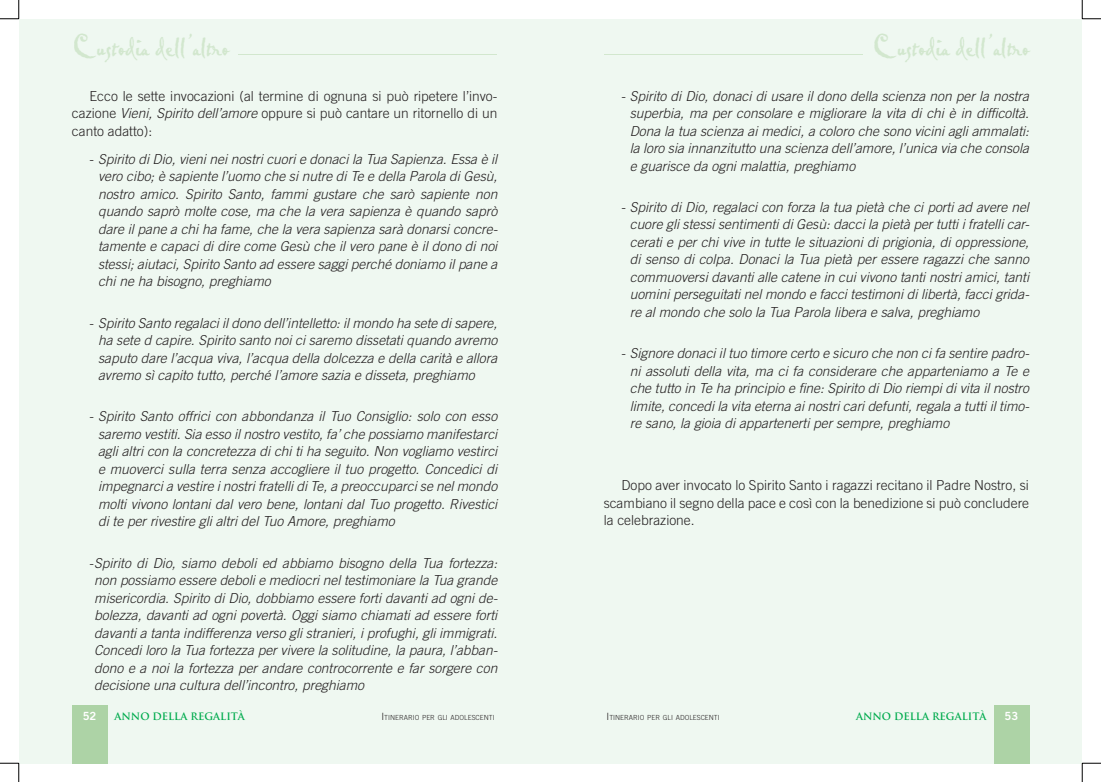
<style>
.page{position:relative;width:1101px;height:782px;background:#fff}
.page>*{position:absolute;margin:0;border:0;box-sizing:border-box;transform-origin:0 0}
.t1{font:31.25px "Pablo LET Plain 10";color:#d2e7ce}
.t2{font:italic 300 13.75px/17.5px "Trade Gothic";color:#231f20;text-align:justify}
.t3{font:300 13.75px/17.5px "Trade Gothic";color:#231f20;text-align:justify}
.t4{font:11.25px "Trade Gothic Bold Two";color:#fff}
.t5{font:700 10px "Trajan";color:#00ab4d}
.t6{font:300 7px "Trade Gothic";color:#231f20}
.s1{font-style:italic}
.s2{font-style:normal}
.s3{font-size:10px}
</style>
<div class="page">
<div style="left:19px;top:19px;width:531px;height:744px;background:#eff8f1"></div>
<div style="left:72px;top:705px;width:35px;height:58px;background:#add3a6"></div>
<hr style="left:238px;top:54px;width:259px;height:1px;background:#d2e7ce">
<div style="left:550px;top:19px;width:532px;height:744px;background:#eff8f1"></div>
<div style="left:993px;top:705px;width:36px;height:58px;background:#add3a6"></div>
<hr style="left:603px;top:54px;width:259px;height:1px;background:#d2e7ce">
<svg style="left:0;top:0;width:20px;height:20px"></svg>
<svg style="left:0;top:762px;width:20px;height:20px"></svg>
<svg style="left:1081px;top:0;width:19px;height:20px"></svg>
<svg style="left:1081px;top:762px;width:19px;height:20px"></svg>
<h1 class="t1" style="left:72px;top:26px;width:158px">Custodia dell’altro</h1>
<h1 class="t1" style="left:872px;top:26px;width:158px">Custodia dell’altro</h1>
<p class="t3" style="left:72px;top:87px;width:427px;text-indent:18px">Ecco le sette invocazioni (al termine di ognuna si può ripetere l’invo&shy;cazione <span class="s1">Vieni, Spirito dell’amore</span> oppure si può cantare un ritornello di un canto adatto):</p>
<p class="t2" style="left:98px;top:150px;width:401px;text-indent:-8px"><span class="s2">-</span> Spirito di Dio, vieni nei nostri cuori e donaci la Tua Sapienza. Essa è il vero cibo; è sapiente l’uomo che si nutre di Te e della Parola di Gesù, nostro amico. Spirito Santo, fammi gustare che sarò sapiente non quando saprò molte cose, ma che la vera sapienza è quando saprò dare il pane a chi ha fame, che la vera sapienza sarà donarsi concre&shy;tamente e capaci di dire come Gesù che il vero pane è il dono di noi stessi; aiutaci, Spirito Santo ad essere saggi perché doniamo il pane a chi ne ha bisogno, preghiamo</p>
<p class="t2" style="left:98px;top:314px;width:401px;text-indent:-8px"><span class="s2">-</span> Spirito Santo regalaci il dono dell’intelletto: il mondo ha sete di sapere, ha sete d capire. Spirito santo noi ci saremo dissetati quando avremo saputo dare l’acqua viva, l’acqua della dolcezza e della carità e allora avremo sì capito tutto, perché l’amore sazia e disseta, preghiamo</p>
<p class="t2" style="left:98px;top:407px;width:401px;text-indent:-8px"><span class="s2">-</span> Spirito Santo offrici con abbondanza il Tuo Consiglio: solo con esso saremo vestiti. Sia esso il nostro vestito, fa’ che possiamo manifestarci agli altri con la concretezza di chi ti ha seguito. Non vogliamo vestirci e muoverci sulla terra senza accogliere il tuo progetto. Concedici di impegnarci a vestire i nostri fratelli di Te, a preoccuparci se nel mondo molti vivono lontani dal vero bene, lontani dal Tuo progetto. Rivestici di te per rivestire gli altri del Tuo Amore, preghiamo</p>
<p class="t2" style="left:94px;top:554px;width:405px;text-indent:-5px"><span class="s2">-</span> Spirito di Dio, siamo deboli ed abbiamo bisogno della Tua fortezza: non possiamo essere deboli e mediocri nel testimoniare la Tua grande misericordia. Spirito di Dio, dobbiamo essere forti davanti ad ogni de&shy;bolezza, davanti ad ogni povertà. Oggi siamo chiamati ad essere forti davanti a tanta indifferenza verso gli stranieri, i profughi, gli immigrati.<br>Concedi loro la Tua fortezza per vivere la solitudine, la paura, l’abban&shy;dono e a noi la fortezza per andare controcorrente e far sorgere con decisione una cultura dell’incontro, preghiamo</p>
<p class="t2" style="left:630px;top:87px;width:401px;text-indent:-8px"><span class="s2">-</span> Spirito di Dio, donaci di usare il dono della scienza non per la nostra superbia, ma per consolare e migliorare la vita di chi è in difficoltà.<br>Dona la tua scienza ai medici, a coloro che sono vicini agli ammalati: la loro sia innanzitutto una scienza dell’amore, l’unica via che consola e guarisce da ogni malattia, preghiamo</p>
<p class="t2" style="left:630px;top:198px;width:401px;text-indent:-8px"><span class="s2">-</span> Spirito di Dio, regalaci con forza la tua pietà che ci porti ad avere nel cuore gli stessi sentimenti di Gesù: dacci la pietà per tutti i fratelli car&shy;cerati e per chi vive in tutte le situazioni di prigionia, di oppressione, di senso di colpa. Donaci la Tua pietà per essere ragazzi che sanno commuoversi davanti alle catene in cui vivono tanti nostri amici, tanti uomini perseguitati nel mondo e facci testimoni di libertà, facci grida&shy;re al mondo che solo la Tua Parola libera e salva, preghiamo</p>
<p class="t2" style="left:630px;top:344px;width:401px;text-indent:-8px"><span class="s2">-</span> Signore donaci il tuo timore certo e sicuro che non ci fa sentire padro&shy;ni assoluti della vita, ma ci fa considerare che apparteniamo a Te e che tutto in Te ha principio e fine: Spirito di Dio riempi di vita il nostro limite, concedi la vita eterna ai nostri cari defunti, regala a tutti il timo&shy;re sano, la gioia di appartenerti per sempre, preghiamo</p>
<p class="t3" style="left:603px;top:476px;width:427px;text-indent:18px">Dopo aver invocato lo Spirito Santo i ragazzi recitano il Padre Nostro, si scambiano il segno della pace e così con la benedizione si può concludere la celebrazione.</p>
<p class="t4" style="left:83px;top:709px;width:15px">52</p>
<p class="t5" style="left:114px;top:710px;width:132px">ANNO DELLA REGALITà</p>
<p class="t6" style="left:381px;top:713px;width:115px"><span class="s3">I</span>TINERARIO PER GLI ADOLESCENTI</p>
<p class="t6" style="left:606px;top:713px;width:115px"><span class="s3">I</span>TINERARIO PER GLI ADOLESCENTI</p>
<p class="t5" style="left:856px;top:710px;width:132px">ANNO DELLA REGALITà</p>
<p class="t4" style="left:1004px;top:709px;width:15px">53</p>
</div>
